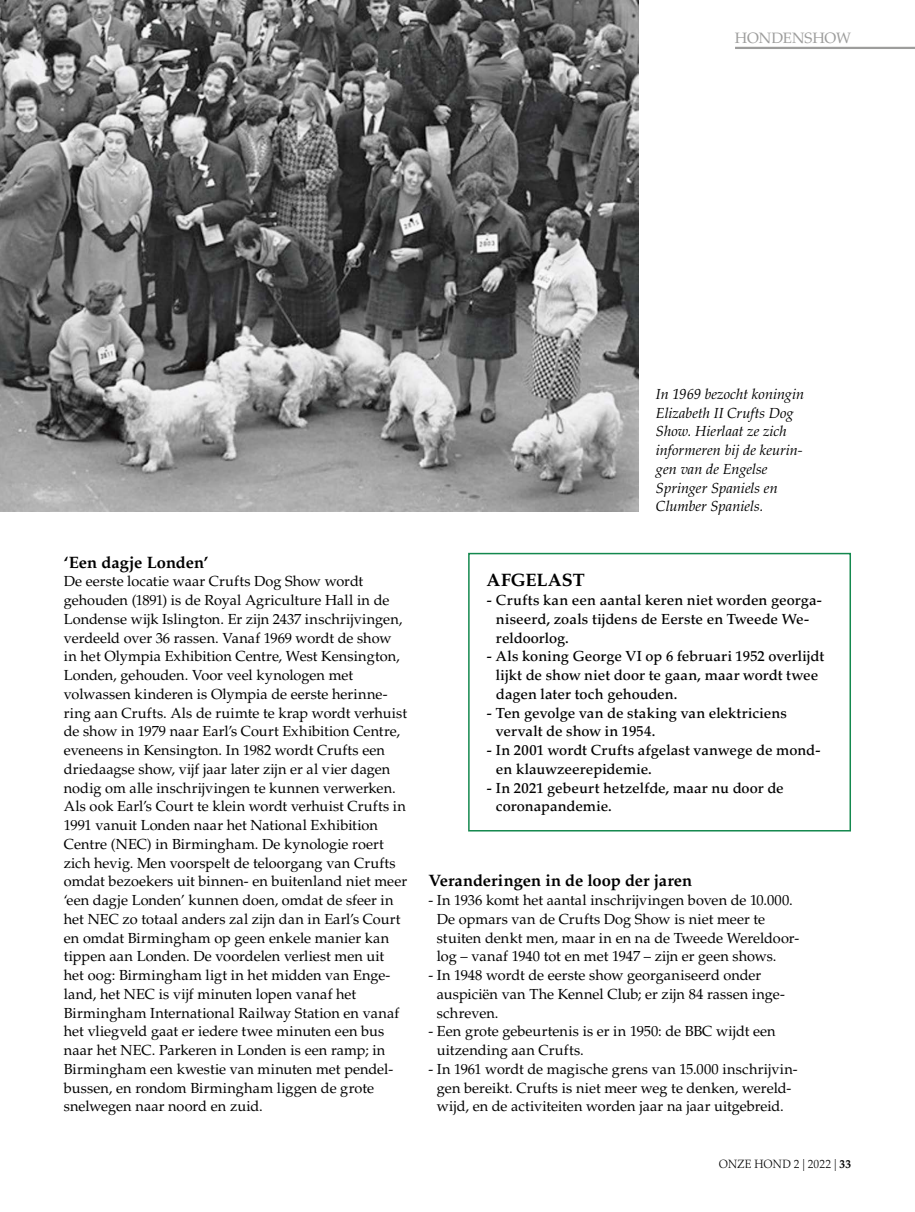
<style>
.page{position:relative;width:915px;height:1212px;background:#fff}
.page>*{position:absolute;margin:0;border:0;box-sizing:border-box;transform-origin:0 0}
.t1{font:700 18px "Palatino LT Std";letter-spacing:.005em;color:#000}
.t2{font:700 16.5px "Palatino LT Std";color:#000}
.t3{font:15px "Palatino LT Std";letter-spacing:-.01em;color:#9d9d9c}
.t4{font:14.55px/18.8px "Palatino LT Std";color:#000}
.t5{font:500 14.55px/18.8px "Palatino LT Std";letter-spacing:.005em;color:#000}
.t6{font:italic 14.55px/18.8px "Palatino LT Std";color:#000}
.t7{font:300 12px "Palatino LT Std";letter-spacing:.015em;color:#000;scale:.95 1}
.s1{font-weight:700}
</style>
<div class="page">
<div style="left:468px;top:553px;width:382px;height:278px;border:2px solid #13884e"></div>
<img style="left:0;top:0;width:637px;height:511px">
<hr style="left:734px;top:47px;width:180px;height:2px;background:#9d9d9c">
<p class="t3" style="left:734px;top:29px;width:118px">HONDENSHOW</p>
<p class="t6" style="left:655px;top:385px;width:150px">In 1969 bezocht koningin<br>Elizabeth II Crufts Dog<br>Show. Hierlaat ze zich informeren bij de keurin&shy;gen van de Engelse<br>Springer Spaniels en<br>Clumber Spaniels.</p>
<p class="t2" style="left:64px;top:552px;width:146px">‘Een dagje Londen’</p>
<p class="t4" style="left:64px;top:572px;width:345px">De eerste locatie waar Crufts Dog Show wordt gehouden (1891) is de Royal Agriculture Hall in de Londense wijk Islington. Er zijn 2437 inschrijvingen, verdeeld over 36 rassen. Vanaf 1969 wordt de show in het Olympia Exhibition Centre, West Kensington, Londen, gehouden. Voor veel kynologen met volwassen kinderen is Olympia de eerste herinne&shy;ring aan Crufts. Als de ruimte te krap wordt verhuist de show in 1979 naar Earl’s Court Exhibition Centre, eveneens in Kensington. In 1982 wordt Crufts een driedaagse show, vijf jaar later zijn er al vier dagen nodig om alle inschrijvingen te kunnen verwerken.<br>Als ook Earl’s Court te klein wordt verhuist Crufts in 1991 vanuit Londen naar het National Exhibition Centre (NEC) in Birmingham. De kynologie roert zich hevig. Men voorspelt de teloorgang van Crufts omdat bezoekers uit binnen- en buitenland niet meer ‘een dagje Londen’ kunnen doen, omdat de sfeer in het NEC zo totaal anders zal zijn dan in Earl’s Court en omdat Birmingham op geen enkele manier kan tippen aan Londen. De voordelen verliest men uit het oog: Birmingham ligt in het midden van Enge&shy;land, het NEC is vijf minuten lopen vanaf het Birmingham International Railway Station en vanaf het vliegveld gaat er iedere twee minuten een bus naar het NEC. Parkeren in Londen is een ramp; in Birmingham een kwestie van minuten met pendel&shy;bussen, en rondom Birmingham liggen de grote snelwegen naar noord en zuid.</p>
<p class="t1" style="left:486px;top:570px;width:99px">AFGELAST</p>
<p class="t5" style="left:496px;top:591px;width:327px;text-indent:-9px">- Crufts kan een aantal keren niet worden georga&shy;niseerd, zoals tijdens de Eerste en Tweede We&shy;reldoorlog.</p>
<p class="t5" style="left:496px;top:647px;width:329px;text-indent:-9px">- Als koning George VI op 6 februari 1952 overlijdt lijkt de show niet door te gaan, maar wordt twee dagen later toch gehouden.</p>
<p class="t5" style="left:496px;top:703px;width:292px;text-indent:-9px">- Ten gevolge van de staking van elektriciens vervalt de show in 1954.</p>
<p class="t5" style="left:496px;top:741px;width:326px;text-indent:-9px">- In 2001 wordt Crufts afgelast vanwege de mond&shy;en klauwzeerepidemie.</p>
<p class="t5" style="left:496px;top:778px;width:289px;text-indent:-9px">- In 2021 gebeurt hetzelfde, maar nu door de coronapandemie.</p>
<p class="t2" style="left:428px;top:871px;width:265px">Veranderingen in de loop der jaren</p>
<p class="t4" style="left:437px;top:891px;width:364px;text-indent:-8px">- In 1936 komt het aantal inschrijvingen boven de 10.000.<br>De opmars van de Crufts Dog Show is niet meer te stuiten denkt men, maar in en na de Tweede Wereldoor&shy;log – vanaf 1940 tot en met 1947 – zijn er geen shows.</p>
<p class="t4" style="left:437px;top:966px;width:349px;text-indent:-8px">- In 1948 wordt de eerste show georganiseerd onder auspiciën van The Kennel Club; er zijn 84 rassen inge&shy;schreven.</p>
<p class="t4" style="left:437px;top:1022px;width:340px;text-indent:-8px">- Een grote gebeurtenis is er in 1950: de BBC wijdt een uitzending aan Crufts.</p>
<p class="t4" style="left:428px;top:1060px;width:371px;text-align:center">- In 1961 wordt de magische grens van 15.000 inschrijvin&shy;gen bereikt. Crufts is niet meer weg te denken, wereld&shy;wijd, en de activiteiten worden jaar na jaar uitgebreid.</p>
<p class="t7" style="left:718px;top:1157px;width:141px">ONZE HOND 2 | 2022 | <span class="s1">33</span></p>
</div>
